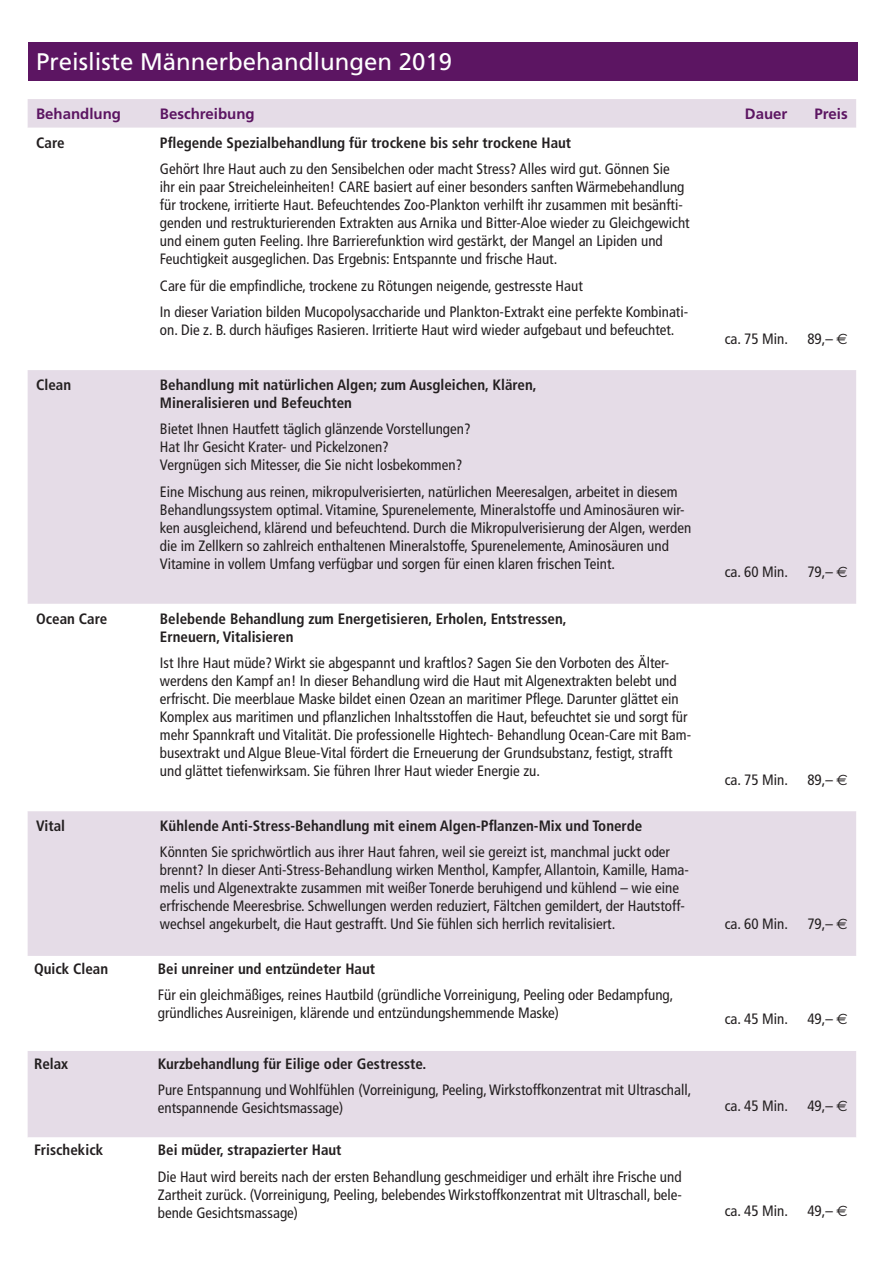
<style>
.page{position:relative;width:893px;height:1263px;background:#fff}
.page>*{position:absolute;margin:0;border:0;box-sizing:border-box;transform-origin:0 0}
.t1{font:24px "Frutiger";color:#fff}
.t2{font:condensed 15px/18px "Frutiger";color:#231f20}
.t3{font:700 condensed 15px/18px "Frutiger";color:#231f20}
.t4{font:700 15px "Frutiger";color:#5c1562}
.s1{font-family:"Euro Sans";font-stretch:normal}
</style>
<div class="page">
<div style="left:28px;top:99px;width:828px;height:505px;background:#e5dce7"></div>
<svg style="left:28px;top:128px;width:828px;height:242px"></svg>
<svg style="left:28px;top:811px;width:828px;height:326px;fill:#e5dce7"></svg>
<div style="left:28px;top:43px;width:829px;height:38px;background:#5c1562"></div>
<h1 class="t1" style="left:36px;top:47px;width:418px">Preisliste Männerbehandlungen 2019</h1>
<p class="t4" style="left:36px;top:105px;width:87px">Behandlung</p>
<p class="t4" style="left:160px;top:105px;width:96px">Beschreibung</p>
<p class="t4" style="left:745px;top:105px;width:44px">Dauer</p>
<p class="t4" style="left:815px;top:105px;width:35px">Preis</p>
<p class="t3" style="left:36px;top:133px;width:30px">Care</p>
<p class="t3" style="left:160px;top:133px;width:413px">Pflegende Spezialbehandlung für trockene bis sehr trockene Haut</p>
<p class="t2" style="left:160px;top:160px;width:531px">Gehört Ihre Haut auch zu den Sensibelchen oder macht Stress? Alles wird gut. Gönnen Sie<br>ihr ein paar Streicheleinheiten! CARE basiert auf einer besonders sanften Wärmebehandlung für trockene, irritierte Haut. Befeuchtendes Zoo-Plankton verhilft ihr zusammen mit besänfti&shy;genden und restrukturierenden Extrakten aus Arnika und Bitter-Aloe wieder zu Gleichgewicht und einem guten Feeling. Ihre Barrierefunktion wird gestärkt, der Mangel an Lipiden und Feuchtigkeit ausgeglichen. Das Ergebnis: Entspannte und frische Haut.</p>
<p class="t2" style="left:160px;top:272px;width:530px;line-height:26.5px">Care für die empfindliche, trockene zu Rötungen neigende, gestresste Haut<br>In dieser Variation bilden Mucopolysaccharide und Plankton-Extrakt eine perfekte Kombinati-</p>
<p class="t2" style="left:160px;top:321px;width:516px">on. Die z. B. durch häufiges Rasieren. Irritierte Haut wird wieder aufgebaut und befeuchtet.</p>
<p class="t2" style="left:725px;top:329px;width:65px">ca. 75 Min.</p>
<p class="t2" style="left:807px;top:329px;width:42px">89,– <span class="s1">€</span></p>
<p class="t3" style="left:36px;top:376px;width:37px">Clean</p>
<p class="t3" style="left:160px;top:376px;width:378px">Behandlung mit natürlichen Algen; zum Ausgleichen, Klären,<br>Mineralisieren und Befeuchten</p>
<p class="t2" style="left:160px;top:420px;width:312px">Bietet Ihnen Hautfett täglich glänzende Vorstellungen?<br>Hat Ihr Gesicht Krater- und Pickelzonen?<br>Vergnügen sich Mitesser, die Sie nicht losbekommen?</p>
<p class="t2" style="left:160px;top:483px;width:533px">Eine Mischung aus reinen, mikropulverisierten, natürlichen Meeresalgen, arbeitet in diesem Behandlungssystem optimal. Vitamine, Spurenelemente, Mineralstoffe und Aminosäuren wir&shy;ken ausgleichend, klärend und befeuchtend. Durch die Mikropulverisierung der Algen, werden die im Zellkern so zahlreich enthaltenen Mineralstoffe, Spurenelemente, Aminosäuren und Vitamine in vollem Umfang verfügbar und sorgen für einen klaren frischen Teint.</p>
<p class="t2" style="left:725px;top:563px;width:65px">ca. 60 Min.</p>
<p class="t2" style="left:807px;top:563px;width:42px">79,– <span class="s1">€</span></p>
<p class="t3" style="left:36px;top:609px;width:73px">Ocean Care</p>
<p class="t3" style="left:160px;top:609px;width:408px">Belebende Behandlung zum Energetisieren, Erholen, Entstressen,<br>Erneuern, Vitalisieren</p>
<p class="t2" style="left:160px;top:654px;width:533px">Ist Ihre Haut müde? Wirkt sie abgespannt und kraftlos? Sagen Sie den Vorboten des Älter&shy;werdens den Kampf an! In dieser Behandlung wird die Haut mit Algenextrakten belebt und erfrischt. Die meerblaue Maske bildet einen Ozean an maritimer Pflege. Darunter glättet ein Komplex aus maritimen und pflanzlichen Inhaltsstoffen die Haut, befeuchtet sie und sorgt für mehr Spannkraft und Vitalität. Die professionelle Hightech- Behandlung Ocean-Care mit Bam&shy;busextrakt und Algue Bleue-Vital fördert die Erneuerung der Grundsubstanz, festigt, strafft und glättet tiefenwirksam. Sie führen Ihrer Haut wieder Energie zu.</p>
<p class="t3" style="left:36px;top:817px;width:30px">Vital</p>
<p class="t3" style="left:160px;top:817px;width:484px">Kühlende Anti-Stress-Behandlung mit einem Algen-Pflanzen-Mix und Tonerde</p>
<p class="t2" style="left:160px;top:843px;width:530px">Könnten Sie sprichwörtlich aus ihrer Haut fahren, weil sie gereizt ist, manchmal juckt oder brennt? In dieser Anti-Stress-Behandlung wirken Menthol, Kampfer, Allantoin, Kamille, Hama&shy;melis und Algenextrakte zusammen mit weißer Tonerde beruhigend und kühlend – wie eine erfrischende Meeresbrise. Schwellungen werden reduziert, Fältchen gemildert, der Hautstoff&shy;wechsel angekurbelt, die Haut gestrafft. Und Sie fühlen sich herrlich revitalisiert.</p>
<p class="t3" style="left:34px;top:959px;width:76px">Quick Clean</p>
<p class="t3" style="left:158px;top:959px;width:219px">Bei unreiner und entzündeter Haut</p>
<p class="t2" style="left:158px;top:986px;width:517px">Für ein gleichmäßiges, reines Hautbild (gründliche Vorreinigung, Peeling oder Bedampfung, gründliches Ausreinigen, klärende und entzündungshemmende Maske)</p>
<p class="t3" style="left:34px;top:1054px;width:36px">Relax</p>
<p class="t3" style="left:158px;top:1054px;width:270px">Kurzbehandlung für Eilige oder Gestresste.</p>
<p class="t2" style="left:158px;top:1081px;width:535px">Pure Entspannung und Wohlfühlen (Vorreinigung, Peeling, Wirkstoffkonzentrat mit Ultraschall, entspannende Gesichtsmassage)</p>
<p class="t3" style="left:34px;top:1141px;width:71px">Frischekick</p>
<p class="t3" style="left:158px;top:1141px;width:185px">Bei müder, strapazierter Haut</p>
<p class="t2" style="left:158px;top:1167px;width:526px;text-align:justify">Die Haut wird bereits nach der ersten Behandlung geschmeidiger und erhält ihre Frische und Zartheit zurück. (Vorreinigung, Peeling, belebendes Wirkstoffkonzentrat mit Ultraschall, bele&shy;bende Gesichtsmassage)</p>
<p class="t2" style="left:725px;top:770px;width:65px">ca. 75 Min.</p>
<p class="t2" style="left:807px;top:770px;width:42px">89,– <span class="s1">€</span></p>
<p class="t2" style="left:725px;top:915px;width:65px">ca. 60 Min.</p>
<p class="t2" style="left:807px;top:915px;width:42px">79,– <span class="s1">€</span></p>
<p class="t2" style="left:725px;top:1010px;width:65px">ca. 45 Min.</p>
<p class="t2" style="left:807px;top:1010px;width:42px">49,– <span class="s1">€</span></p>
<p class="t2" style="left:725px;top:1097px;width:65px">ca. 45 Min.</p>
<p class="t2" style="left:807px;top:1097px;width:42px">49,– <span class="s1">€</span></p>
<p class="t2" style="left:725px;top:1201px;width:65px">ca. 45 Min.</p>
<p class="t2" style="left:807px;top:1201px;width:42px">49,– <span class="s1">€</span></p>
</div>
